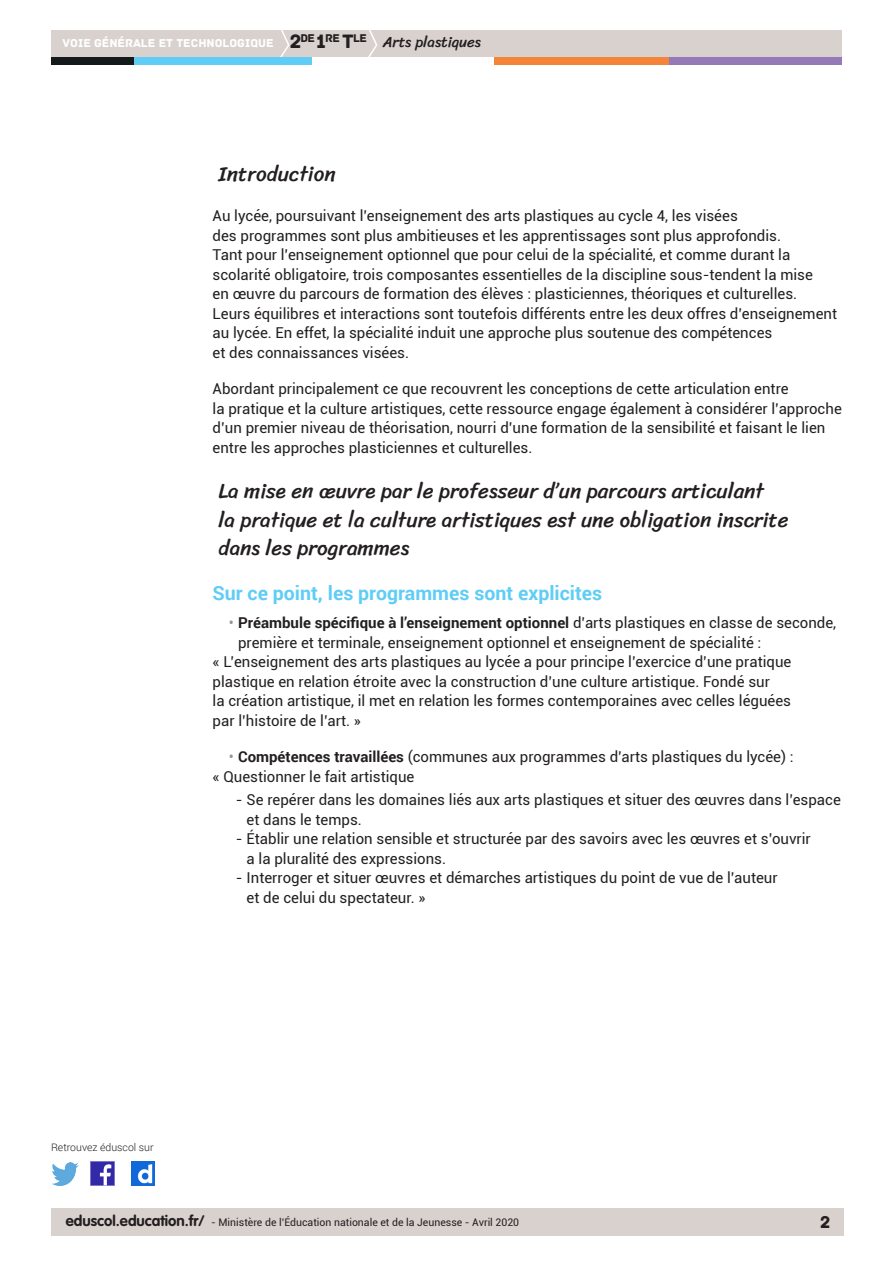
<style>
.page{position:relative;width:893px;height:1263px;background:#fff}
.page>*{position:absolute;margin:0;border:0;box-sizing:border-box;transform-origin:0 0}
._02_titre_1{font:21px/28.5px "Sriracha";color:#231f20}
._03_titre_2{font:700 19.5px "Roboto";color:#5fcdf5}
.t1{font:18px "Archive";color:#231f20}
.Texte_courant{font:15px/19.5px "Roboto";color:#231f20}
.t2{font:15px "Sriracha";color:#231f20}
.t3{font:12px "Archive";color:#fff}
.t4{font:11.85px "Archive";color:#231f20}
.t5{font:10.5px "Roboto";color:#231f20}
.t6{font:300 10.5px "Roboto";color:#231f20}
.s1{font-size:20.4px}
.s2{font-size:20.4px;color:#231f20}
.s3{color:#939598}
.s4{font-weight:700}
.s5{font-family:"VAG Rounded Std";font-weight:700;font-size:15px}
</style>
<div class="page">
<div style="left:51px;top:30px;width:791px;height:27px;background:#d8d1ce"></div>
<svg style="left:280px;top:30px;width:10px;height:27px"></svg>
<svg style="left:368px;top:30px;width:10px;height:27px"></svg>
<div style="left:133px;top:57px;width:179px;height:8px;background:#5fcdf5"></div>
<div style="left:51px;top:57px;width:82px;height:8px;background:#141a1c"></div>
<div style="left:667px;top:57px;width:175px;height:8px;background:#957ab7"></div>
<div style="left:494px;top:57px;width:175px;height:8px;background:#f48437"></div>
<div style="left:51px;top:1209px;width:792px;height:27px;background:#d8d1ce"></div>
<img style="left:91px;top:1162px;width:23px;height:23px">
<img style="left:51px;top:1163px;width:28px;height:22px">
<img style="left:132px;top:1162px;width:22px;height:23px">
<p class="t4" style="left:300px;top:31px;width:68px">DE <span class="s1">1</span>RE <span class="s1">T</span>LE</p>
<p class="t3" style="left:63px;top:36px;width:240px">VOIE GÉNÉRALE ET TECHNOLOGIQUE <span class="s2">2</span></p>
<p class="t2" style="left:383px;top:33px;width:100px">Arts plastiques</p>
<p class="_02_titre_1" style="left:219px;top:159px;width:119px">Introduction</p>
<p class="Texte_courant" style="left:213px;top:206px;width:626px">Au lycée, poursuivant l’enseignement des arts plastiques au cycle 4, les visées<br>des programmes sont plus ambitieuses et les apprentissages sont plus approfondis.<br>Tant pour l’enseignement optionnel que pour celui de la spécialité, et comme durant la scolarité obligatoire, trois composantes essentielles de la discipline sous-tendent la mise<br>en œuvre du parcours de formation des élèves : plasticiennes, théoriques et culturelles.<br>Leurs équilibres et interactions sont toutefois différents entre les deux offres d’enseignement au lycée. En effet, la spécialité induit une approche plus soutenue des compétences<br>et des connaissances visées.</p>
<p class="Texte_courant" style="left:213px;top:379px;width:631px">Abordant principalement ce que recouvrent les conceptions de cette articulation entre<br>la pratique et la culture artistiques, cette ressource engage également à considérer l’approche d’un premier niveau de théorisation, nourri d’une formation de la sensibilité et faisant le lien entre les approches plasticiennes et culturelles.</p>
<p class="_02_titre_1" style="left:219px;top:477px;width:571px">La mise en œuvre par le professeur d’un parcours articulant<br>la pratique et la culture artistiques est une obligation inscrite dans les programmes</p>
<p class="_03_titre_2" style="left:213px;top:579px;width:391px">Sur ce point, les programmes sont explicites</p>
<p class="Texte_courant" style="left:238px;top:612px;width:600px;text-indent:-9px"><span class="s3">•</span> <span class="s4">Préambule spécifique à l’enseignement optionnel</span> d’arts plastiques en classe de seconde, première et terminale, enseignement optionnel et enseignement de spécialité :</p>
<p class="Texte_courant" style="left:213px;top:651px;width:580px">« L’enseignement des arts plastiques au lycée a pour principe l’exercice d’une pratique plastique en relation étroite avec la construction d’une culture artistique. Fondé sur<br>la création artistique, il met en relation les formes contemporaines avec celles léguées par l’histoire de l’art. »</p>
<p class="Texte_courant" style="left:229px;top:746px;width:566px"><span class="s3">•</span> <span class="s4">Compétences travaillées</span> (communes aux programmes d’arts plastiques du lycée) :</p>
<p class="Texte_courant" style="left:213px;top:766px;width:203px">« Questionner le fait artistique</p>
<p class="Texte_courant" style="left:247px;top:790px;width:596px;text-indent:-11px">- Se repérer dans les domaines liés aux arts plastiques et situer des œuvres dans l’espace et dans le temps.</p>
<p class="Texte_courant" style="left:247px;top:829px;width:566px;text-indent:-11px">- Établir une relation sensible et structurée par des savoirs avec les œuvres et s’ouvrir a la pluralité des expressions.</p>
<p class="Texte_courant" style="left:247px;top:868px;width:533px;text-indent:-11px">- Interroger et situer œuvres et démarches artistiques du point de vue de l’auteur et de celui du spectateur. »</p>
<p class="t6" style="left:51px;top:1140px;width:104px">Retrouvez éduscol sur</p>
<p class="t5" style="left:66px;top:1215px;width:455px"><span class="s5">eduscol.education.fr/</span> - Ministère de l’Éducation nationale et de la Jeunesse - Avril 2020</p>
<p class="t1" style="left:820px;top:1211px;width:12px">2</p>
</div>
